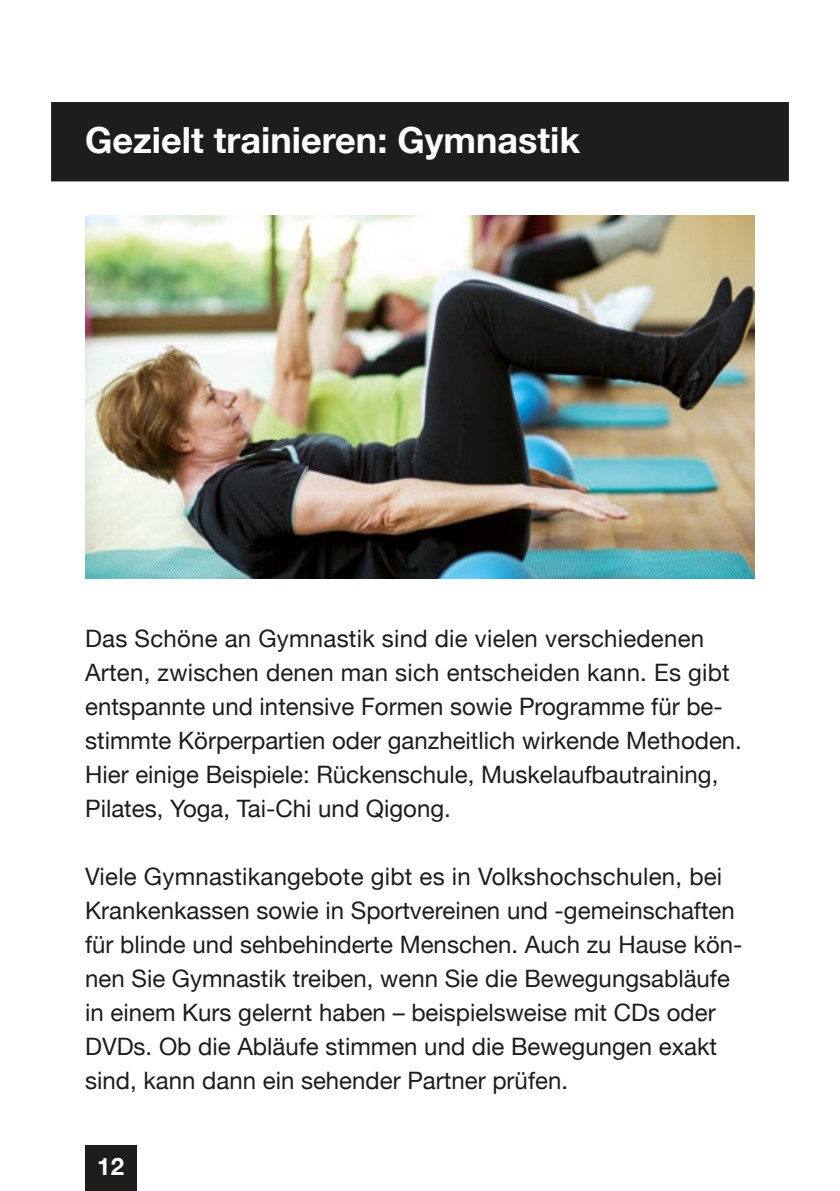
<style>
.page{position:relative;width:840px;height:1191px;background:#fff}
.page>*{position:absolute;margin:0;border:0;box-sizing:border-box;transform-origin:0 0}
.t1{font:700 36px "Helvetica Neue";color:#fff}
.t2{font:24px/34px "Helvetica Neue";color:#1d1d1b}
.t3{font:700 24px "Helvetica Neue";color:#fff}
</style>
<div class="page">
<div style="left:85px;top:1145px;width:51px;height:46px;background:#1d1d1b"></div>
<div style="left:51px;top:102px;width:737px;height:79px;background:#1d1d1b"></div>
<img style="left:85px;top:215px;width:669px;height:363px">
<h1 class="t1" style="left:85px;top:118px;width:496px">Gezielt trainieren: Gymnastik</h1>
<p class="t2" style="left:85px;top:620px;width:658px">Das Schöne an Gymnastik sind die vielen verschiedenen Arten, zwischen denen man sich entscheiden kann. Es gibt entspannte und intensive Formen sowie Programme für be&shy;stimmte Körperpartien oder ganzheitlich wirkende Methoden.<br>Hier einige Beispiele: Rückenschule, Muskelaufbautraining, Pilates, Yoga, Tai-Chi und Qigong.</p>
<p class="t2" style="left:85px;top:859px;width:658px">Viele Gymnastikangebote gibt es in Volkshochschulen, bei Krankenkassen sowie in Sportvereinen und -gemeinschaften für blinde und sehbehinderte Menschen. Auch zu Hause kön&shy;nen Sie Gymnastik treiben, wenn Sie die Bewegungsabläufe in einem Kurs gelernt haben – beispielsweise mit CDs oder DVDs. Ob die Abläufe stimmen und die Bewegungen exakt sind, kann dann ein sehender Partner prüfen.</p>
<p class="t3" style="left:97px;top:1151px;width:28px">12</p>
</div>
